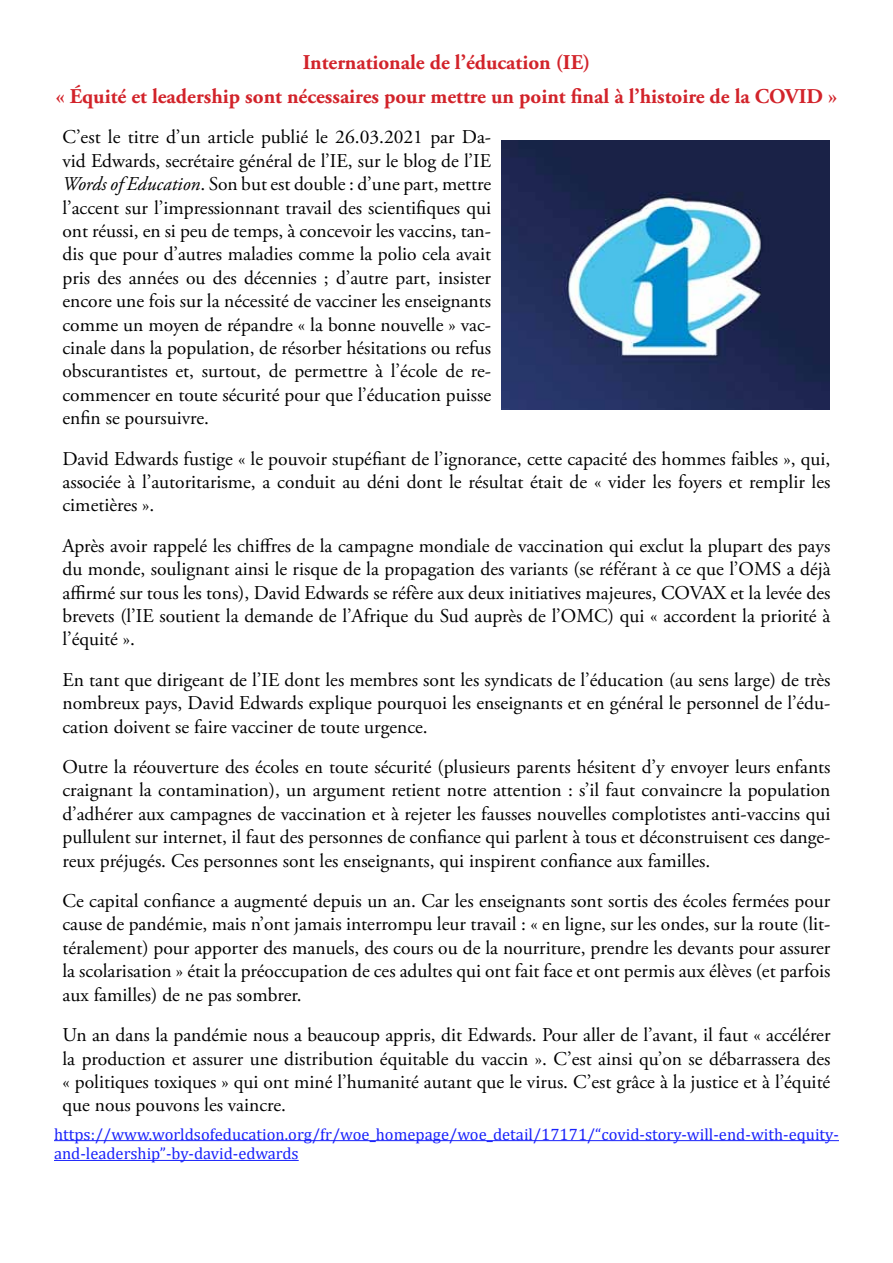
<style>
.page{position:relative;width:893px;height:1263px;background:#fff}
.page>*{position:absolute;margin:0;border:0;box-sizing:border-box;transform-origin:0 0}
.t1{font:700 21px/33.8px "Adobe Garamond Pro";color:#d2232a;text-align:center}
.t2{font:19.5px/23.4px "Adobe Garamond Pro";color:#000;text-align:justify}
.t3{font:16.5px/19.8px "Cambria";color:#1922fb}
.s1{font-style:italic}
</style>
<div class="page">
<hr style="left:54px;top:1140px;width:785px;height:1px;background:#1922fb">
<hr style="left:54px;top:1160px;width:245px;height:1px;background:#1922fb">
<img style="left:502px;top:140px;width:327px;height:269px">
<p class="t1" style="left:56px;top:46px;width:783px">Internationale de l’éducation (IE)<br>« Équité et leadership sont nécessaires pour mettre un point final à l’histoire de la COVID »</p>
<p class="t2" style="left:63px;top:126px;width:430px">C’est le titre d’un article publié le 26.03.2021 par Da&shy;vid Edwards, secrétaire général de l’IE, sur le blog de l’IE <span class="s1">Words of Education</span>. Son but est double : d’une part, mettre l’accent sur l’impressionnant travail des scientifiques qui ont réussi, en si peu de temps, à concevoir les vaccins, tan&shy;dis que pour d’autres maladies comme la polio cela avait pris des années ou des décennies ; d’autre part, insister encore une fois sur la nécessité de vacciner les enseignants comme un moyen de répandre « la bonne nouvelle » vac&shy;cinale dans la population, de résorber hésitations ou refus obscurantistes et, surtout, de permettre à l’école de re&shy;commencer en toute sécurité pour que l’éducation puisse enfin se poursuivre.</p>
<p class="t2" style="left:63px;top:447px;width:769px">David Edwards fustige « le pouvoir stupéfiant de l’ignorance, cette capacité des hommes faibles », qui, associée à l’autoritarisme, a conduit au déni dont le résultat était de « vider les foyers et remplir les cimetières ».</p>
<p class="t2" style="left:63px;top:535px;width:769px">Après avoir rappelé les chiffres de la campagne mondiale de vaccination qui exclut la plupart des pays du monde, soulignant ainsi le risque de la propagation des variants (se référant à ce que l’OMS a déjà affirmé sur tous les tons), David Edwards se réfère aux deux initiatives majeures, COVAX et la levée des brevets (l’IE soutient la demande de l’Afrique du Sud auprès de l’OMC) qui « accordent la priorité à l’équité ».</p>
<p class="t2" style="left:63px;top:669px;width:769px">En tant que dirigeant de l’IE dont les membres sont les syndicats de l’éducation (au sens large) de très nombreux pays, David Edwards explique pourquoi les enseignants et en général le personnel de l’édu&shy;cation doivent se faire vacciner de toute urgence.</p>
<p class="t2" style="left:63px;top:756px;width:769px">Outre la réouverture des écoles en toute sécurité (plusieurs parents hésitent d’y envoyer leurs enfants craignant la contamination), un argument retient notre attention : s’il faut convaincre la population d’adhérer aux campagnes de vaccination et à rejeter les fausses nouvelles complotistes anti-vaccins qui pullulent sur internet, il faut des personnes de confiance qui parlent à tous et déconstruisent ces dange&shy;reux préjugés. Ces personnes sont les enseignants, qui inspirent confiance aux familles.</p>
<p class="t2" style="left:63px;top:890px;width:769px">Ce capital confiance a augmenté depuis un an. Car les enseignants sont sortis des écoles fermées pour cause de pandémie, mais n’ont jamais interrompu leur travail : « en ligne, sur les ondes, sur la route (lit&shy;téralement) pour apporter des manuels, des cours ou de la nourriture, prendre les devants pour assurer la scolarisation » était la préoccupation de ces adultes qui ont fait face et ont permis aux élèves (et parfois aux familles) de ne pas sombrer.</p>
<p class="t2" style="left:63px;top:1024px;width:769px">Un an dans la pandémie nous a beaucoup appris, dit Edwards. Pour aller de l’avant, il faut « accélérer la production et assurer une distribution équitable du vaccin ». C’est ainsi qu’on se débarrassera des « politiques toxiques » qui ont miné l’humanité autant que le virus. C’est grâce à la justice et à l’équité que nous pouvons les vaincre.</p>
<p class="t3" style="left:54px;top:1124px;width:786px">https://www.worldsofeducation.org/fr/woe_homepage/woe_detail/17171/“covid-story-will-end-with-equity&shy;and-leadership”-by-david-edwards</p>
</div>
